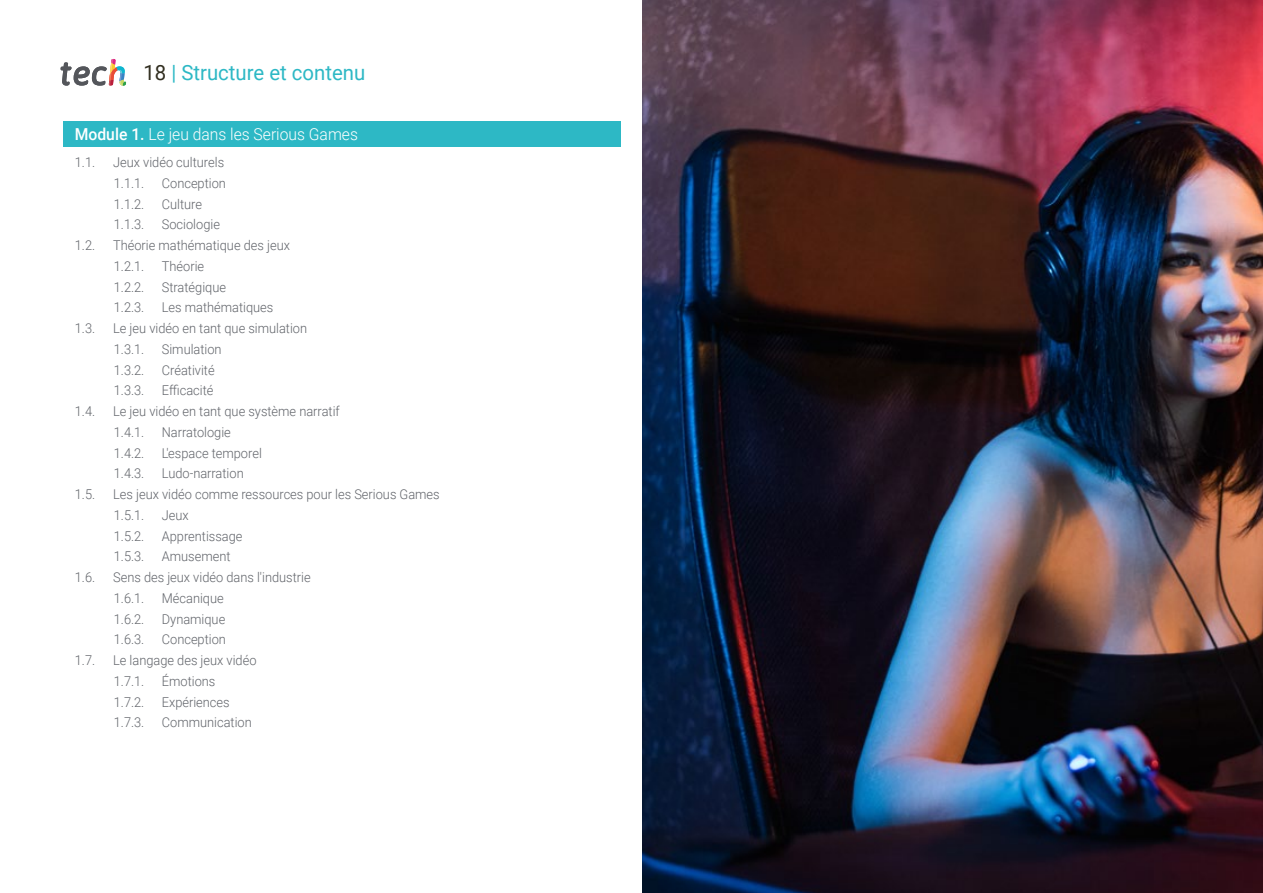
<style>
.page{position:relative;width:1263px;height:893px;background:#fff}
.page>*{position:absolute;margin:0;border:0;box-sizing:border-box;transform-origin:0 0}
.t1{font:21px "Roboto";color:#2db8c5}
.t2{font:300 16.5px "Roboto";color:#fff;scale:.95 1}
.t3{font:300 13.5px/20.7px "Roboto";color:#61646a;scale:.95 1}
.s1{color:#312e20}
.s2{font-weight:500}
</style>
<div class="page">
<img style="left:642px;top:0;width:621px;height:893px">
<div style="left:64px;top:121px;width:557px;height:25px;background:#2db8c5"></div>
<svg style="left:61px;top:59px;width:65px;height:27px"></svg>
<h1 class="t1" style="left:144px;top:57px;width:223px"><span class="s1">18</span> | Structure et contenu</h1>
<p class="t2" style="left:75px;top:123px;width:300px"><span class="s2">Module 1.</span> Le jeu dans les Serious Games</p>
<p class="t3" style="left:75px;top:151px;width:23px">1.1.</p>
<p class="t3" style="left:113px;top:151px;width:118px">Jeux vidéo culturels<br>1.1.1.</p>
<p class="t3" style="left:162px;top:172px;width:69px">Conception</p>
<p class="t3" style="left:114px;top:193px;width:34px">1.1.2.</p>
<p class="t3" style="left:162px;top:193px;width:44px">Culture</p>
<p class="t3" style="left:114px;top:214px;width:34px">1.1.3.</p>
<p class="t3" style="left:162px;top:214px;width:63px">Sociologie</p>
<p class="t3" style="left:75px;top:234px;width:23px">1.2.</p>
<p class="t3" style="left:113px;top:234px;width:188px">Théorie mathématique des jeux<br>1.2.1.</p>
<p class="t3" style="left:162px;top:255px;width:46px">Théorie</p>
<p class="t3" style="left:114px;top:276px;width:34px">1.2.2.</p>
<p class="t3" style="left:162px;top:276px;width:69px">Stratégique</p>
<p class="t3" style="left:114px;top:297px;width:34px">1.2.3.</p>
<p class="t3" style="left:162px;top:297px;width:119px">Les mathématiques</p>
<p class="t3" style="left:75px;top:317px;width:23px">1.3.</p>
<p class="t3" style="left:113px;top:317px;width:206px">Le jeu vidéo en tant que simulation<br>1.3.1.</p>
<p class="t3" style="left:162px;top:338px;width:64px">Simulation</p>
<p class="t3" style="left:114px;top:359px;width:34px">1.3.2.</p>
<p class="t3" style="left:162px;top:359px;width:57px">Créativité</p>
<p class="t3" style="left:114px;top:380px;width:34px">1.3.3.</p>
<p class="t3" style="left:162px;top:380px;width:56px">Efficacité</p>
<p class="t3" style="left:75px;top:400px;width:23px">1.4.</p>
<p class="t3" style="left:113px;top:400px;width:240px">Le jeu vidéo en tant que système narratif<br>1.4.1.</p>
<p class="t3" style="left:162px;top:421px;width:74px">Narratologie</p>
<p class="t3" style="left:114px;top:442px;width:34px">1.4.2.</p>
<p class="t3" style="left:162px;top:442px;width:107px">L'espace temporel</p>
<p class="t3" style="left:114px;top:463px;width:34px">1.4.3.</p>
<p class="t3" style="left:162px;top:463px;width:88px">Ludo-narration</p>
<p class="t3" style="left:75px;top:483px;width:23px">1.5.</p>
<p class="t3" style="left:113px;top:483px;width:345px">Les jeux vidéo comme ressources pour les Serious Games<br>1.5.1.</p>
<p class="t3" style="left:162px;top:504px;width:30px">Jeux</p>
<p class="t3" style="left:114px;top:525px;width:34px">1.5.2.</p>
<p class="t3" style="left:162px;top:525px;width:86px">Apprentissage</p>
<p class="t3" style="left:114px;top:546px;width:34px">1.5.3.</p>
<p class="t3" style="left:162px;top:546px;width:74px">Amusement</p>
<p class="t3" style="left:75px;top:566px;width:23px">1.6.</p>
<p class="t3" style="left:113px;top:566px;width:209px">Sens des jeux vidéo dans l'industrie<br>1.6.1.</p>
<p class="t3" style="left:162px;top:587px;width:67px">Mécanique</p>
<p class="t3" style="left:114px;top:608px;width:34px">1.6.2.</p>
<p class="t3" style="left:162px;top:608px;width:68px">Dynamique</p>
<p class="t3" style="left:114px;top:629px;width:34px">1.6.3.</p>
<p class="t3" style="left:162px;top:629px;width:69px">Conception</p>
<p class="t3" style="left:75px;top:649px;width:23px">1.7.</p>
<p class="t3" style="left:113px;top:649px;width:152px">Le langage des jeux vidéo<br>1.7.1.</p>
<p class="t3" style="left:162px;top:670px;width:58px">Émotions</p>
<p class="t3" style="left:114px;top:691px;width:34px">1.7.2.</p>
<p class="t3" style="left:162px;top:691px;width:73px">Expériences</p>
<p class="t3" style="left:114px;top:712px;width:34px">1.7.3.</p>
<p class="t3" style="left:162px;top:712px;width:96px">Communication</p>
</div>
